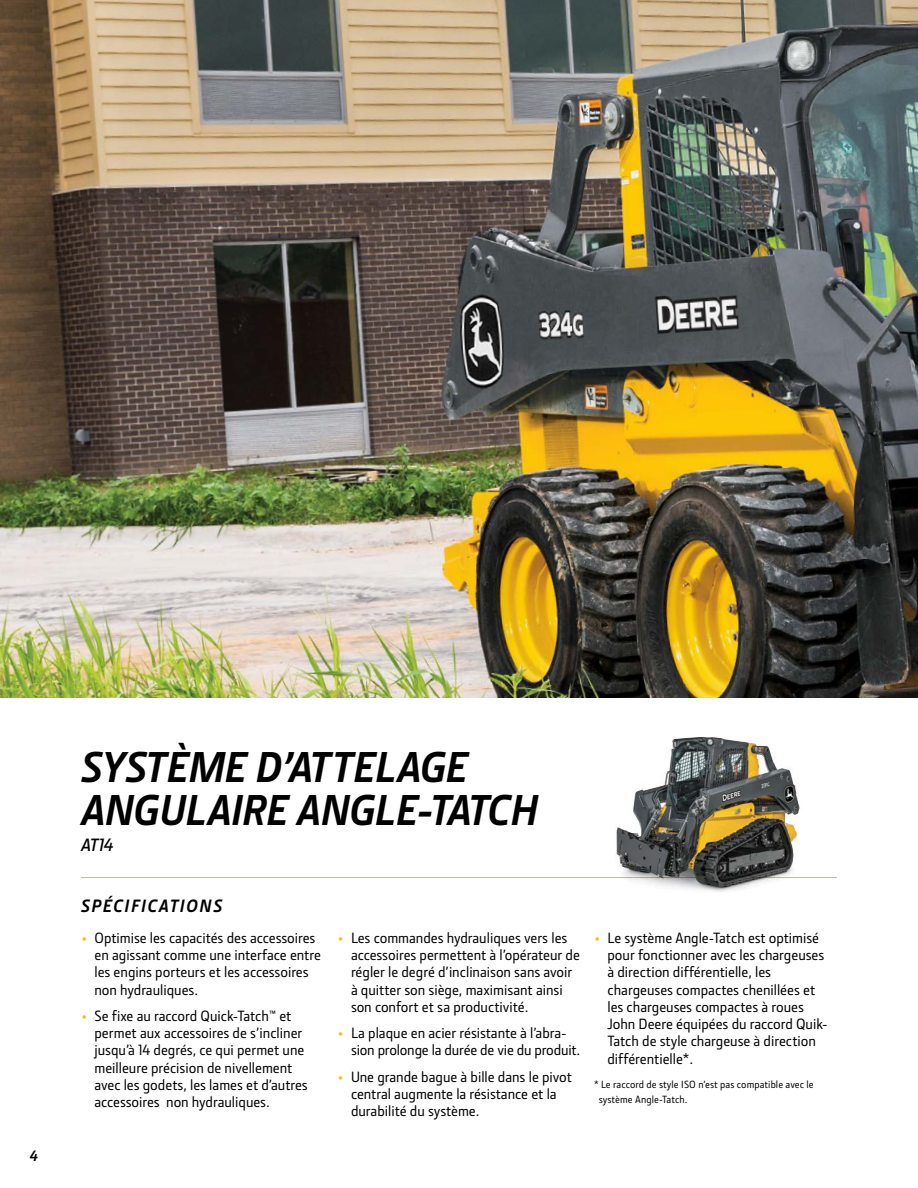
<style>
.page{position:relative;width:918px;height:1188px;background:#fff}
.page>*{position:absolute;margin:0;border:0;box-sizing:border-box;transform-origin:0 0}
.t1{font:italic 700 43.5px/43.5px "JD Sans Pro";letter-spacing:-.01em;color:#000}
.t2{font:italic 700 18px "JD Sans Pro";letter-spacing:.09em;color:#000}
.t3{font:italic 600 18px "JD Sans Pro";color:#000}
.t4{font:500 15px/17.2px "JD Sans Pro";color:#000}
.t5{font:italic 700 15px "JD Sans Pro";color:#000}
.t6{font:500 10.5px/15px "JD Sans Pro";letter-spacing:.01em;color:#000}
.s1{font-size:22.5px;color:#fdb913}
</style>
<div class="page">
<img style="left:0;top:0;width:918px;height:698px">
<hr style="left:81px;top:877px;width:756px;height:1px;background:#fdb913">
<img style="left:603px;top:737px;width:213px;height:155px">
<img style="left:617px;top:737px;width:81px;height:132px">
<p class="t5" style="left:29px;top:1146px;width:10px">4</p>
<h1 class="t1" style="left:81px;top:744px;width:459px">SYSTÈME D’ATTELAGE<br>ANGULAIRE ANGLE-TATCH</h1>
<p class="t3" style="left:81px;top:833px;width:34px">AT14</p>
<p class="t2" style="left:81px;top:894px;width:143px">SPÉCIFICATIONS</p>
<p class="t4" style="left:95px;top:929px;width:228px;text-indent:-14px"><span class="s1">•</span> Optimise les capacités des accessoires en agissant comme une interface entre les engins porteurs et les accessoires non hydrauliques.</p>
<p class="t4" style="left:95px;top:1007px;width:215px;text-indent:-14px"><span class="s1">•</span> Se fixe au raccord Quick-Tatch™ et permet aux accessoires de s’incliner jusqu’à 14 degrés, ce qui permet une meilleure précision de nivellement avec les godets, les lames et d’autres accessoires non hydrauliques.</p>
<p class="t4" style="left:351px;top:929px;width:230px;text-indent:-14px"><span class="s1">•</span> Les commandes hydrauliques vers les accessoires permettent à l’opérateur de régler le degré d’inclinaison sans avoir à quitter son siège, maximisant ainsi son confort et sa productivité.</p>
<p class="t4" style="left:351px;top:1024px;width:231px;text-indent:-14px"><span class="s1">•</span> La plaque en acier résistante à l’abra&shy;sion prolonge la durée de vie du produit.</p>
<p class="t4" style="left:351px;top:1067px;width:222px;text-indent:-14px"><span class="s1">•</span> Une grande bague à bille dans le pivot central augmente la résistance et la durabilité du système.</p>
<p class="t4" style="left:608px;top:929px;width:222px;text-indent:-14px"><span class="s1">•</span> Le système Angle-Tatch est optimisé pour fonctionner avec les chargeuses à direction différentielle, les chargeuses compactes chenillées et les chargeuses compactes à roues John Deere équipées du raccord Quik-Tatch de style chargeuse à direction différentielle*.</p>
<p class="t6" style="left:599px;top:1076px;width:217px;text-indent:-5px">* Le raccord de style ISO n’est pas compatible avec le système Angle-Tatch.</p>
</div>
